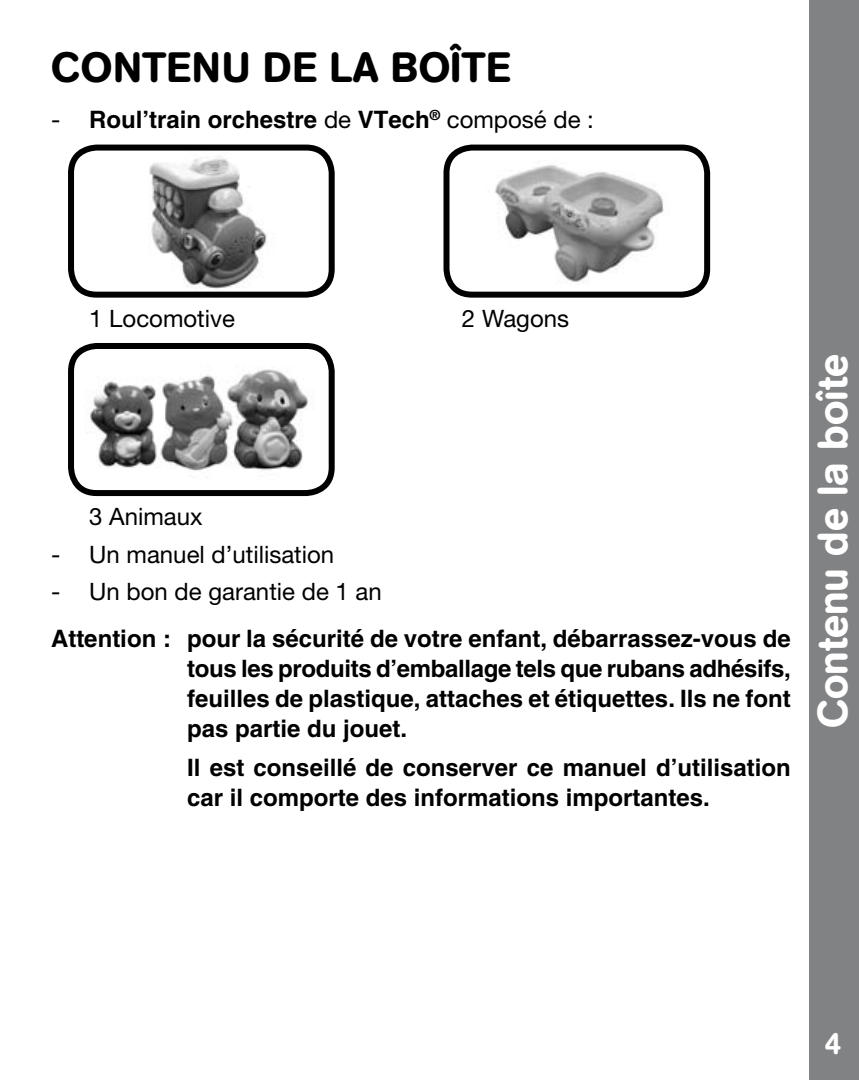
<style>
.page{position:relative;width:859px;height:1080px;background:#fff}
.page>*{position:absolute;margin:0;border:0;box-sizing:border-box;transform-origin:0 0}
.t1{font:500 42px "AG Book Rounded";letter-spacing:.02em;color:#000}
.t2{font:500 42px "AG Book Rounded";color:#fff}
.t3{font:700 24px/30px "Helvetica";color:#000;text-align:justify}
.t4{font:24px "Helvetica 55 Roman";color:#000}
.t5{font:24px "Helvetica Neue";color:#000}
.s1{font-family:"Helvetica 55 Roman";font-weight:400}
</style>
<div class="page">
<div style="left:809px;top:0;width:50px;height:1080px;background:#808284"></div>
<img style="left:495px;top:165px;width:169px;height:119px">
<img style="left:75px;top:350px;width:250px;height:147px">
<img style="left:149px;top:156px;width:118px;height:133px">
<div style="left:68px;top:145px;width:267px;height:153px;border:6px solid #000;border-radius:26px"></div>
<div style="left:443px;top:145px;width:267px;height:153px;border:6px solid #000;border-radius:26px"></div>
<div style="left:68px;top:343px;width:267px;height:153px;border:6px solid #000;border-radius:26px"></div>
<h1 class="t1" style="left:51px;top:43px;width:461px">CONTENU DE LA BOÎTE</h1>
<p class="t3" style="left:51px;top:104px;width:544px"><span class="s1">-</span> Roul’train orchestre <span class="s1">de</span> VTech<sup>®</sup> <span class="s1">composé de :</span></p>
<p class="t5" style="left:89px;top:304px;width:147px">1 Locomotive</p>
<p class="t5" style="left:462px;top:304px;width:109px">2 Wagons</p>
<p class="t5" style="left:89px;top:503px;width:115px">3 Animaux</p>
<p class="t4" style="left:51px;top:540px;width:285px">- Un manuel d’utilisation</p>
<p class="t4" style="left:51px;top:577px;width:332px">- Un bon de garantie de 1 an</p>
<p class="t3" style="left:187px;top:623px;width:605px;text-indent:-136px">Attention : pour la sécurité de votre enfant, débarrassez-vous de tous les produits d’emballage tels que rubans adhésifs, feuilles de plastique, attaches et étiquettes. Ils ne font pas partie du jouet.</p>
<p class="t3" style="left:187px;top:752px;width:605px">Il est conseillé de conserver ce manuel d’utilisation car il comporte des informations importantes.</p>
<h1 class="t2" style="left:808px;top:728px;width:376px;rotate:-90deg">Contenu de la boîte</h1>
</div>
